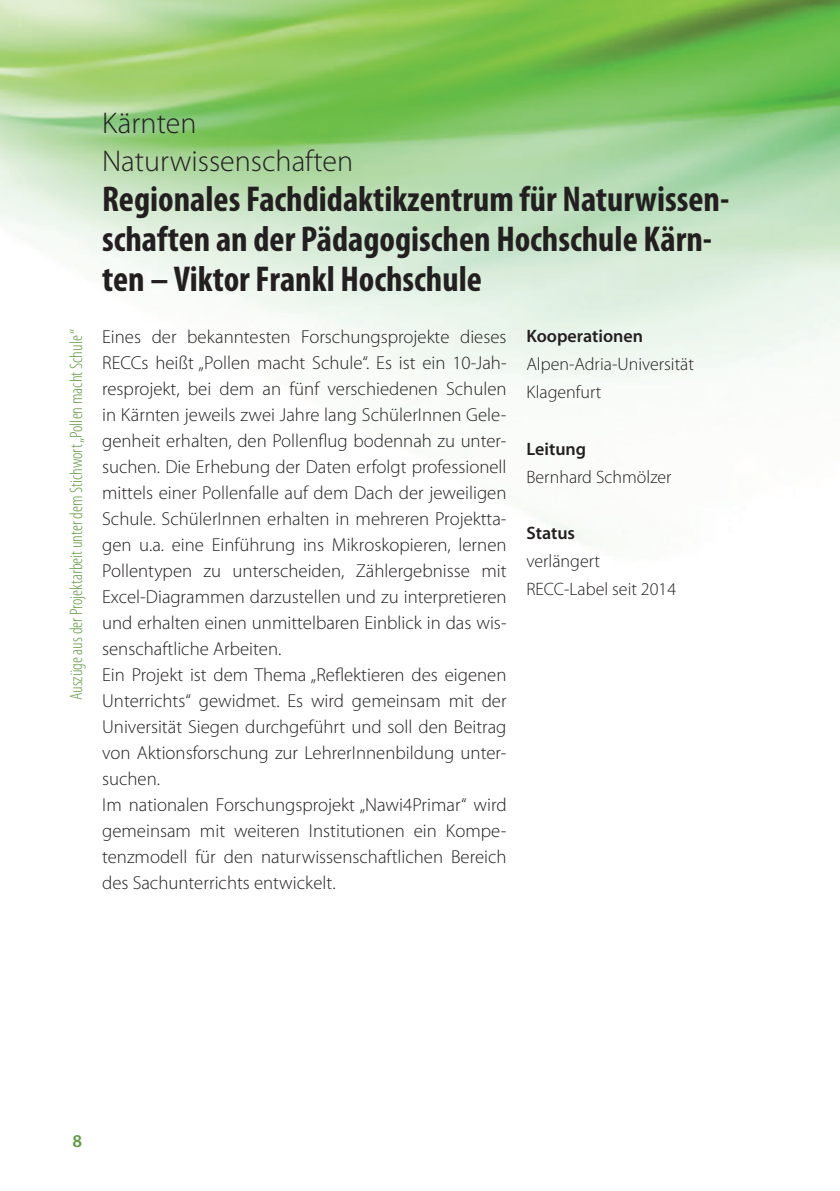
<style>
.page{position:relative;width:840px;height:1191px;background:#fff}
.page>*{position:absolute;margin:0;border:0;box-sizing:border-box;transform-origin:0 0}
.t1{font:700 condensed 36px/40px "Myriad Pro";color:#231f20}
.t2{font:300 30px/38px "Myriad Pro";color:#231f20}
.t3{font:300 18.8px/26px "Myriad Pro";color:#231f20}
.t4{font:300 18px/28px "Myriad Pro";color:#231f20}
.t5{font:300 condensed 18px "Myriad Pro";color:#609a43}
.t6{font:600 18px "Myriad Pro";color:#231f20}
.t7{font:600 18px "Myriad Pro";color:#609a43}
</style>
<div class="page">
<img style="left:0;top:0;width:839px;height:548px">
<p class="t5" style="left:66px;top:700px;width:373px;rotate:-90deg">Auszüge aus der Projektarbeit unter dem Stichwort „Pollen macht Schule “</p>
<h2 class="t2" style="left:102px;top:104px;width:252px">Kärnten<br>Naturwissenschaften</h2>
<h1 class="t1" style="left:102px;top:178px;width:628px">Regionales Fachdidaktikzentrum für Naturwissen&shy;schaften an der Pädagogischen Hochschule Kärn&shy;ten – Viktor Frankl Hochschule</h1>
<p class="t3" style="left:102px;top:324px;width:405px">Eines der bekanntesten Forschungsprojekte dieses RECCs heißt „Pollen macht Schule“. Es ist ein 10-Jah&shy;resprojekt, bei dem an fünf verschiedenen Schulen in Kärnten jeweils zwei Jahre lang SchülerInnen Gele&shy;genheit erhalten, den Pollenflug bodennah zu unter&shy;suchen. Die Erhebung der Daten erfolgt professionell mittels einer Pollenfalle auf dem Dach der jeweiligen Schule. SchülerInnen erhalten in mehreren Projektta&shy;gen u.a. eine Einführung ins Mikroskopieren, lernen Pollentypen zu unterscheiden, Zählergebnisse mit Excel-Diagrammen darzustellen und zu interpretieren und erhalten einen unmittelbaren Einblick in das wis&shy;senschaftliche Arbeiten.<br>Ein Projekt ist dem Thema „Reflektieren des eigenen Unterrichts“ gewidmet. Es wird gemeinsam mit der Universität Siegen durchgeführt und soll den Beitrag von Aktionsforschung zur LehrerInnenbildung unter&shy;suchen.<br>Im nationalen Forschungsprojekt „Nawi4Primar“ wird gemeinsam mit weiteren Institutionen ein Kompe&shy;tenzmodell für den naturwissenschaftlichen Bereich des Sachunterrichts entwickelt.</p>
<p class="t6" style="left:526px;top:325px;width:118px">Kooperationen</p>
<p class="t4" style="left:526px;top:351px;width:169px">Alpen-Adria-Universität<br>Klagenfurt</p>
<p class="t6" style="left:526px;top:437px;width:61px">Leitung</p>
<p class="t4" style="left:526px;top:463px;width:146px">Bernhard Schmölzer</p>
<p class="t6" style="left:526px;top:521px;width:50px">Status</p>
<p class="t4" style="left:526px;top:547px;width:151px">verlängert<br>RECC-Label seit 2014</p>
<p class="t7" style="left:73px;top:1129px;width:11px">8</p>
</div>
